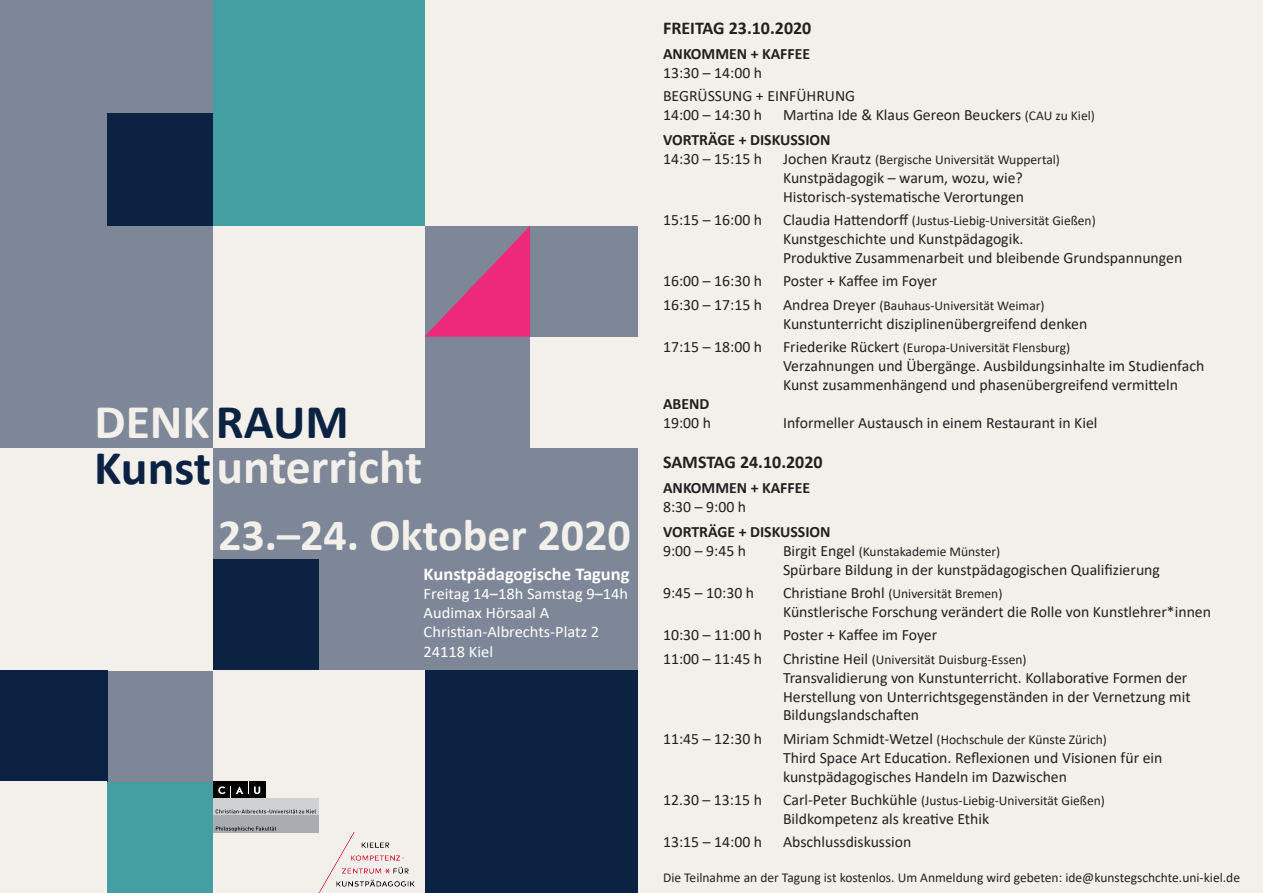
<style>
.page{position:relative;width:1263px;height:893px;background:#fff}
.page>*{position:absolute;margin:0;border:0;box-sizing:border-box;transform-origin:0 0}
.t1{font:700 48.6px "Calibri";color:#f3f0ec}
.t2{font:700 44.85px "Calibri";color:#f3f0ec}
.t3{font:700 18.15px "Calibri";color:#fff}
.t4{font:700 18px "Calibri";color:#231f20}
.t5{font:16.05px/19.4px "Calibri";color:#fff}
.t6{font:15.75px/18.9px "Calibri";color:#231f20}
.t7{font:700 15.75px "Calibri";color:#231f20}
.t8{font:13.5px "Calibri";color:#231f20}
.s1{color:#0b2243}
.s2{font-weight:700;color:#f3f0ec}
.s3{font-size:13.5px}
.s4{font-weight:700}
.s5{font-size:15.75px}
</style>
<div class="page">
<div style="left:0;top:0;width:638px;height:893px;background:#7d8797"></div>
<div style="left:107px;top:114px;width:106px;height:112px;background:#0b2243"></div>
<div style="left:424px;top:0;width:214px;height:226px;background:#f3f0ec"></div>
<svg style="left:424px;top:226px;width:106px;height:111px"></svg>
<div style="left:0;top:448px;width:213px;height:223px;background:#f3f0ec"></div>
<div style="left:530px;top:337px;width:108px;height:111px;background:#f3f0ec"></div>
<div style="left:213px;top:559px;width:106px;height:111px;background:#0b2243"></div>
<div style="left:213px;top:0;width:211px;height:226px;background:#439fa1"></div>
<div style="left:424px;top:671px;width:214px;height:222px;background:#0b2243"></div>
<div style="left:213px;top:670px;width:211px;height:223px;background:#f3f0ec"></div>
<div style="left:107px;top:782px;width:106px;height:111px;background:#439fa1"></div>
<div style="left:0;top:671px;width:107px;height:111px;background:#0b2243"></div>
<div style="left:213px;top:226px;width:211px;height:222px;background:#f3f0ec"></div>
<div style="left:213px;top:782px;width:53px;height:17px;background:#000"></div>
<svg style="left:218px;top:782px;width:42px;height:17px"></svg>
<div style="left:213px;top:799px;width:106px;height:17px;background:#cfd1d2"></div>
<div style="left:213px;top:816px;width:106px;height:17px;background:#a9acb0"></div>
<svg style="left:216px;top:809px;width:100px;height:4px"></svg>
<svg style="left:216px;top:827px;width:60px;height:5px"></svg>
<div style="left:0;top:782px;width:107px;height:111px;background:#f3f0ec"></div>
<div style="left:638px;top:0;width:625px;height:893px;background:#f3f0ec"></div>
<img style="left:319px;top:832px;width:95px;height:61px">
<h1 class="t1" style="left:94px;top:387px;width:256px">DENK<span class="s1">RAUM</span></h1>
<h1 class="t1" style="left:94px;top:432px;width:330px"><span class="s1">Kunst</span>unterricht</h1>
<h2 class="t2" style="left:218px;top:503px;width:414px">23.–24. Oktober 2020</h2>
<p class="t3" style="left:424px;top:561px;width:207px">Kunstpädagogische Tagung</p>
<p class="t5" style="left:424px;top:583px;width:206px">Freitag 14<span class="s2">–</span>18h Samstag 9<span class="s2">–</span>14h<br>Audimax Hörsaal A<br>Christian-Albrechts-Platz 2<br>24118 Kiel</p>
<p class="t4" style="left:663px;top:15px;width:150px">FREITAG 23.10.2020</p>
<p class="t7" style="left:663px;top:43px;width:149px">ANKOMMEN + KAFFEE</p>
<p class="t6" style="left:663px;top:60px;width:194px;line-height:23.4px">13:30 – 14:00 h<br>BEGRÜSSUNG + EINFÜHRUNG</p>
<p class="t6" style="left:663px;top:105px;width:101px">14:00 – 14:30 h</p>
<p class="t6" style="left:663px;top:102px;width:433px;line-height:24.9px;text-indent:120px">Martina Ide &amp; Klaus Gereon Beuckers <span class="s3">(CAU zu Kiel)<br></span><span class="s4">VORTRÄGE + DISKUSSION</span></p>
<p class="t6" style="left:663px;top:149px;width:101px">14:30 – 15:15 h</p>
<p class="t8" style="left:783px;top:150px;width:278px"><span class="s5">Jochen Krautz</span> (Bergische Universität Wuppertal)</p>
<p class="t6" style="left:783px;top:168px;width:243px">Kunstpädagogik – warum, wozu, wie?<br>Historisch-systematische Verortungen</p>
<p class="t6" style="left:663px;top:210px;width:101px">15:15 – 16:00 h</p>
<p class="t8" style="left:783px;top:211px;width:314px"><span class="s5">Claudia Hattendorff</span> (Justus-Liebig-Universität Gießen)</p>
<p class="t6" style="left:783px;top:229px;width:401px">Kunstgeschichte und Kunstpädagogik.<br>Produktive Zusammenarbeit und bleibende Grundspannungen</p>
<p class="t6" style="left:663px;top:271px;width:101px">16:00 – 16:30 h</p>
<p class="t6" style="left:783px;top:271px;width:156px">Poster + Kaffee im Foyer</p>
<p class="t6" style="left:663px;top:295px;width:101px">16:30 – 17:15 h</p>
<p class="t8" style="left:783px;top:296px;width:263px"><span class="s5">Andrea Dreyer</span> (Bauhaus-Universität Weimar)</p>
<p class="t6" style="left:783px;top:314px;width:306px">Kunstunterricht disziplinenübergreifend denken</p>
<p class="t6" style="left:663px;top:337px;width:101px">17:15 – 18:00 h</p>
<p class="t8" style="left:783px;top:338px;width:289px"><span class="s5">Friederike Rückert</span> (Europa-Universität Flensburg)</p>
<p class="t6" style="left:783px;top:356px;width:423px">Verzahnungen und Übergänge. Ausbildungsinhalte im Studienfach<br>Kunst zusammenhängend und phasenübergreifend vermitteln</p>
<p class="t7" style="left:663px;top:392px;width:48px">ABEND</p>
<p class="t6" style="left:663px;top:413px;width:49px">19:00 h</p>
<p class="t6" style="left:783px;top:413px;width:316px">Informeller Austausch in einem Restaurant in Kiel</p>
<p class="t4" style="left:663px;top:449px;width:161px">SAMSTAG 24.10.2020</p>
<p class="t7" style="left:663px;top:477px;width:149px">ANKOMMEN + KAFFEE</p>
<p class="t6" style="left:663px;top:497px;width:85px">8:30 – 9:00 h</p>
<p class="t7" style="left:663px;top:520px;width:169px">VORTRÄGE + DISKUSSION</p>
<p class="t6" style="left:663px;top:541px;width:85px">9:00 – 9:45 h</p>
<p class="t8" style="left:783px;top:542px;width:219px"><span class="s5">Birgit Engel</span> (Kunstakademie Münster)</p>
<p class="t6" style="left:783px;top:560px;width:378px">Spürbare Bildung in der kunstpädagogischen Qualifizierung</p>
<p class="t6" style="left:663px;top:583px;width:93px">9:45 – 10:30 h</p>
<p class="t8" style="left:783px;top:584px;width:221px"><span class="s5">Christiane Brohl</span> (Universität Bremen)</p>
<p class="t6" style="left:783px;top:602px;width:429px">Künstlerische Forschung verändert die Rolle von Kunstlehrer*innen</p>
<p class="t6" style="left:663px;top:625px;width:101px">10:30 – 11:00 h</p>
<p class="t6" style="left:783px;top:625px;width:156px">Poster + Kaffee im Foyer</p>
<p class="t6" style="left:663px;top:649px;width:101px">11:00 – 11:45 h</p>
<p class="t8" style="left:783px;top:650px;width:245px"><span class="s5">Christine Heil</span> (Universität Duisburg-Essen)</p>
<p class="t6" style="left:783px;top:668px;width:409px">Transvalidierung von Kunstunterricht. Kollaborative Formen der<br>Herstellung von Unterrichtsgegenständen in der Vernetzung mit<br>Bildungslandschaften</p>
<p class="t6" style="left:663px;top:729px;width:101px">11:45 – 12:30 h</p>
<p class="t8" style="left:783px;top:730px;width:325px"><span class="s5">Miriam Schmidt-Wetzel</span> (Hochschule der Künste Zürich)</p>
<p class="t6" style="left:783px;top:748px;width:381px">Third Space Art Education. Reflexionen und Visionen für ein kunstpädagogisches Handeln im Dazwischen</p>
<p class="t6" style="left:663px;top:790px;width:100px">12.30 – 13:15 h</p>
<p class="t8" style="left:783px;top:791px;width:323px"><span class="s5">Carl-Peter Buchkühle</span> (Justus-Liebig-Universität Gießen)</p>
<p class="t6" style="left:783px;top:809px;width:208px">Bildkompetenz als kreative Ethik</p>
<p class="t6" style="left:663px;top:832px;width:101px">13:15 – 14:00 h</p>
<p class="t6" style="left:783px;top:832px;width:130px">Abschlussdiskussion</p>
<p class="t8" style="left:663px;top:869px;width:578px">Die Teilnahme an der Tagung ist kostenlos. Um Anmeldung wird gebeten: ide@kunstegschchte.uni-kiel.de</p>
</div>
